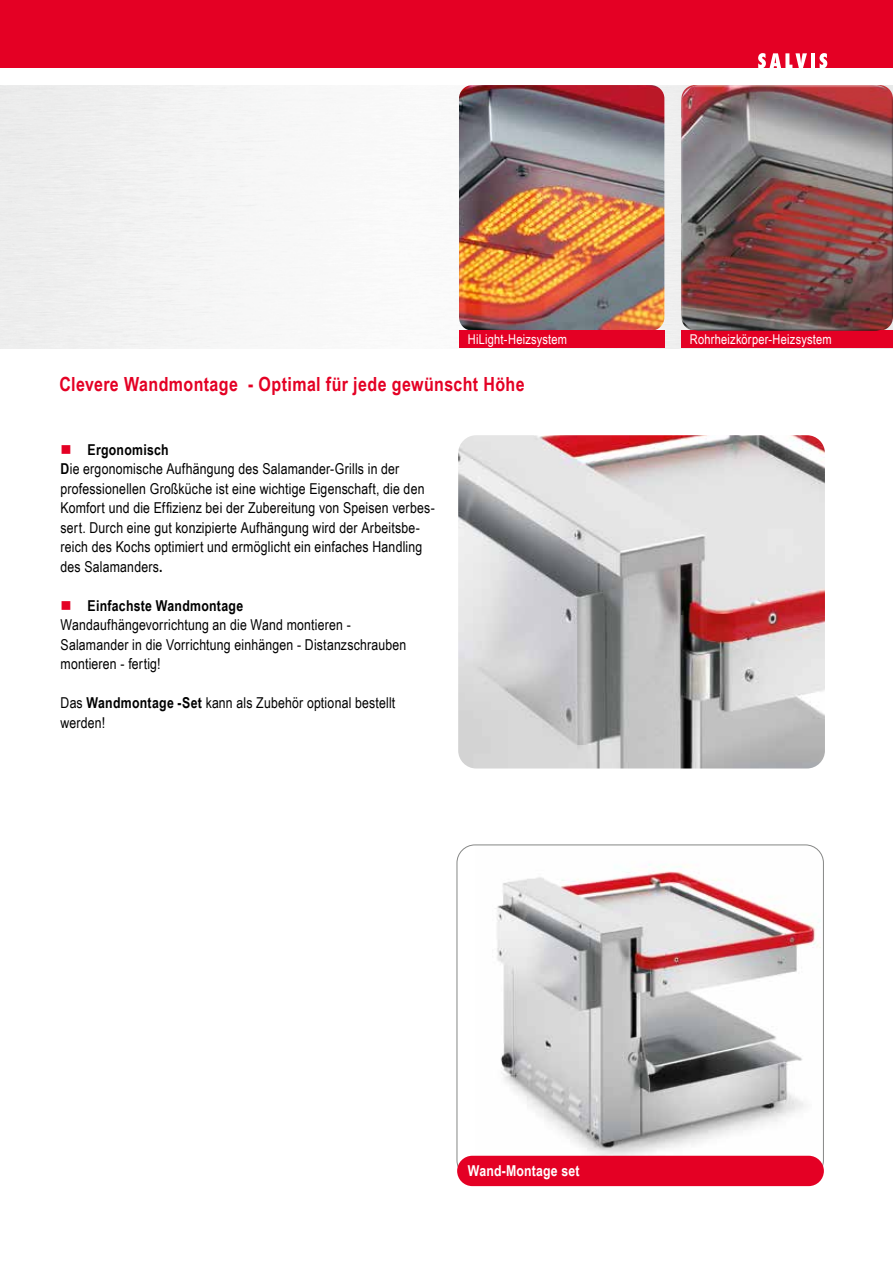
<style>
.page{position:relative;width:893px;height:1263px;background:#fff}
.page>*{position:absolute;margin:0;border:0;box-sizing:border-box;transform-origin:0 0}
.t1{font:700 19.5px "Arial Narrow";letter-spacing:.02em;color:#e40024}
.t2{font:15px/19.5px "Arial Narrow";letter-spacing:.01em;color:#000}
.t3{font:700 15px "Arial Narrow";letter-spacing:.01em;color:#fff}
.t4{font:13.5px "Arial Narrow";letter-spacing:.015em;color:#fff}
.s1{color:#e40024}
.s2{font-weight:700}
</style>
<div class="page">
<div style="left:0;top:0;width:893px;height:68px;background:#e40024"></div>
<svg style="left:758px;top:53px;width:49px;height:15px"></svg>
<hr style="left:811px;top:53px;width:4px;height:15px;background:#fff">
<svg style="left:819px;top:53px;width:8px;height:15px"></svg>
<div style="left:0;top:85px;width:893px;height:264px;background:#f5f5f5"></div>
<img style="left:458px;top:435px;width:367px;height:333px">
<img style="left:475px;top:845px;width:348px;height:318px">
<img style="left:459px;top:85px;width:205px;height:246px">
<div style="left:681px;top:331px;width:212px;height:17px;background:#e40024"></div>
<div style="left:459px;top:331px;width:205px;height:17px;background:#e40024"></div>
<div style="left:681px;top:85px;width:212px;height:246px;background:#000;opacity:.75"></div>
<div style="left:457px;top:1156px;width:367px;height:30px;background:#e40024;border-radius:15px"></div>
<p class="t4" style="left:468px;top:329px;width:101px">HiLight-Heizsystem</p>
<p class="t4" style="left:690px;top:329px;width:143px">Rohrheizkörper-Heizsystem</p>
<h1 class="t1" style="left:60px;top:369px;width:467px">Clevere Wandmontage - Optimal für jede gewünscht Höhe</h1>
<p class="t2" style="left:61px;top:439px;width:376px"><span class="s1">■</span> <span class="s2">Ergonomisch<br>D</span>ie ergonomische Aufhängung des Salamander-Grills in der professionellen Großküche ist eine wichtige Eigenschaft, die den Komfort und die Effizienz bei der Zubereitung von Speisen verbes&shy;sert. Durch eine gut konzipierte Aufhängung wird der Arbeitsbe&shy;reich des Kochs optimiert und ermöglicht ein einfaches Handling des Salamanders<span class="s2">.</span></p>
<p class="t2" style="left:61px;top:595px;width:347px"><span class="s1">■</span> <span class="s2">Einfachste Wandmontage<br></span>Wandaufhängevorrichtung an die Wand montieren - Salamander in die Vorrichtung einhängen - Distanzschrauben montieren - fertig!</p>
<p class="t2" style="left:61px;top:693px;width:336px">Das <span class="s2">Wandmontage -Set</span> kann als Zubehör optional bestellt werden!</p>
<p class="t3" style="left:468px;top:1160px;width:113px">Wand-Montage set</p>
</div>
